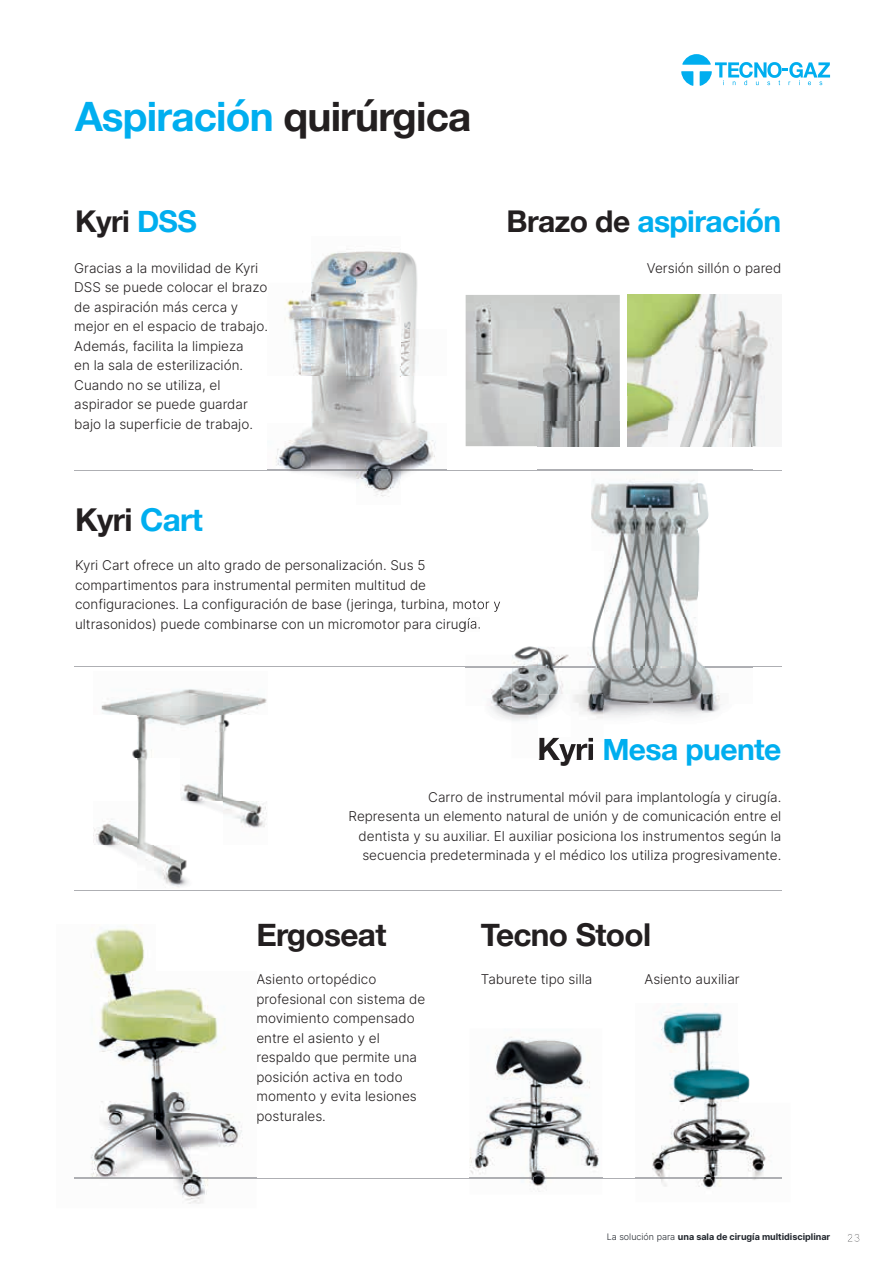
<style>
.page{position:relative;width:893px;height:1263px;background:#fff}
.page>*{position:absolute;margin:0;border:0;box-sizing:border-box;transform-origin:0 0}
.t1{font:700 40.5px "Helvetica Neue";letter-spacing:-.02em;color:#00aeef}
.t2{font:700 31.5px "Helvetica Neue";letter-spacing:-.02em;color:#231f20}
.t3{font:700 30px "Helvetica Neue";letter-spacing:-.02em;color:#00aeef}
.t4{font:700 30px "Helvetica Neue";letter-spacing:-.02em;color:#231f20}
.t5{font:300 13.5px/19.5px "Inter";color:#231f20}
.t6{font:9px "Inter";color:#22272e}
.s1{color:#231f20}
.s2{color:#00aeef}
.s3{font-size:31.5px;color:#231f20}
.s4{font-weight:300}
</style>
<div class="page">
<img style="left:627px;top:295px;width:147px;height:151px">
<img style="left:466px;top:295px;width:154px;height:151px">
<hr style="left:74px;top:470px;width:707px;height:1px;background:#aeafb3">
<img style="left:267px;top:251px;width:179px;height:246px">
<svg style="left:267px;top:282px;width:1px;height:13px"></svg>
<svg style="left:267px;top:321px;width:1px;height:13px"></svg>
<img style="left:94px;top:689px;width:173px;height:199px">
<hr style="left:74px;top:666px;width:707px;height:1px;background:#aeafb3">
<hr style="left:74px;top:890px;width:707px;height:1px;background:#aeafb3">
<hr style="left:74px;top:1178px;width:707px;height:1px;background:#aeafb3">
<img style="left:538px;top:446px;width:53px;height:24px">
<img style="left:591px;top:446px;width:54px;height:122px">
<img style="left:645px;top:446px;width:107px;height:122px">
<img style="left:604px;top:568px;width:148px;height:136px">
<img style="left:627px;top:421px;width:125px;height:25px">
<img style="left:538px;top:421px;width:82px;height:25px">
<img style="left:591px;top:470px;width:161px;height:1px">
<img style="left:653px;top:704px;width:69px;height:12px">
<img style="left:604px;top:739px;width:24px;height:3px">
<img style="left:466px;top:551px;width:138px;height:187px">
<img style="left:466px;top:598px;width:35px;height:14px">
<img style="left:466px;top:618px;width:14px;height:13px">
<img style="left:466px;top:666px;width:138px;height:1px">
<img style="left:539px;top:742px;width:54px;height:16px">
<img style="left:539px;top:738px;width:54px;height:4px">
<img style="left:74px;top:924px;width:182px;height:280px">
<img style="left:74px;top:1178px;width:182px;height:1px">
<img style="left:635px;top:1004px;width:147px;height:185px">
<img style="left:635px;top:1178px;width:146px;height:1px">
<img style="left:469px;top:1036px;width:133px;height:156px">
<img style="left:469px;top:1178px;width:133px;height:1px">
<svg style="left:682px;top:54px;width:148px;height:31px"></svg>
<svg style="left:848px;top:1234px;width:11px;height:8px"></svg>
<h1 class="t1" style="left:75px;top:84px;width:398px">Aspiración <span class="s1">quirúrgica</span></h1>
<h3 class="t4" style="left:75px;top:198px;width:123px">Kyri <span class="s2">DSS</span></h3>
<p class="t5" style="left:74px;top:258px;width:195px">Gracias a la movilidad de Kyri<br>DSS se puede colocar el brazo de aspiración más cerca y mejor en el espacio de trabajo.<br>Además, facilita la limpieza<br>en la sala de esterilización.<br>Cuando no se utiliza, el aspirador se puede guardar bajo la superficie de trabajo.</p>
<h3 class="t3" style="left:507px;top:198px;width:276px"><span class="s1">Brazo de</span> aspiración</h3>
<p class="t5" style="left:647px;top:258px;width:136px">Versión sillón o pared</p>
<h2 class="t2" style="left:75px;top:495px;width:129px">Kyri <span class="s2">Cart</span></h2>
<p class="t5" style="left:75px;top:555px;width:427px">Kyri Cart ofrece un alto grado de personalización. Sus 5 compartimentos para instrumental permiten multitud de configuraciones. La configuración de base (jeringa, turbina, motor y ultrasonidos) puede combinarse con un micromotor para cirugía.</p>
<h3 class="t3" style="left:537px;top:726px;width:246px"><span class="s3">Kyri</span> Mesa puente</h3>
<p class="t5" style="left:349px;top:787px;width:434px;text-align:right">Carro de instrumental móvil para implantología y cirugía.<br>Representa un elemento natural de unión y de comunicación entre el dentista y su auxiliar. El auxiliar posiciona los instrumentos según la secuencia predeterminada y el médico los utiliza progresivamente.</p>
<h2 class="t2" style="left:256px;top:910px;width:132px">Ergoseat</h2>
<h2 class="t2" style="left:481px;top:910px;width:172px">Tecno Stool</h2>
<p class="t5" style="left:256px;top:969px;width:170px">Asiento ortopédico profesional con sistema de movimiento compensado entre el asiento y el respaldo que permite una posición activa en todo momento y evita lesiones posturales.</p>
<p class="t5" style="left:481px;top:969px;width:113px">Taburete tipo silla</p>
<p class="t5" style="left:644px;top:969px;width:97px">Asiento auxiliar</p>
<p class="t6" style="left:607px;top:1230px;width:225px"><span class="s4">La solución para</span> una sala de cirugía multidisciplinar</p>
</div>
